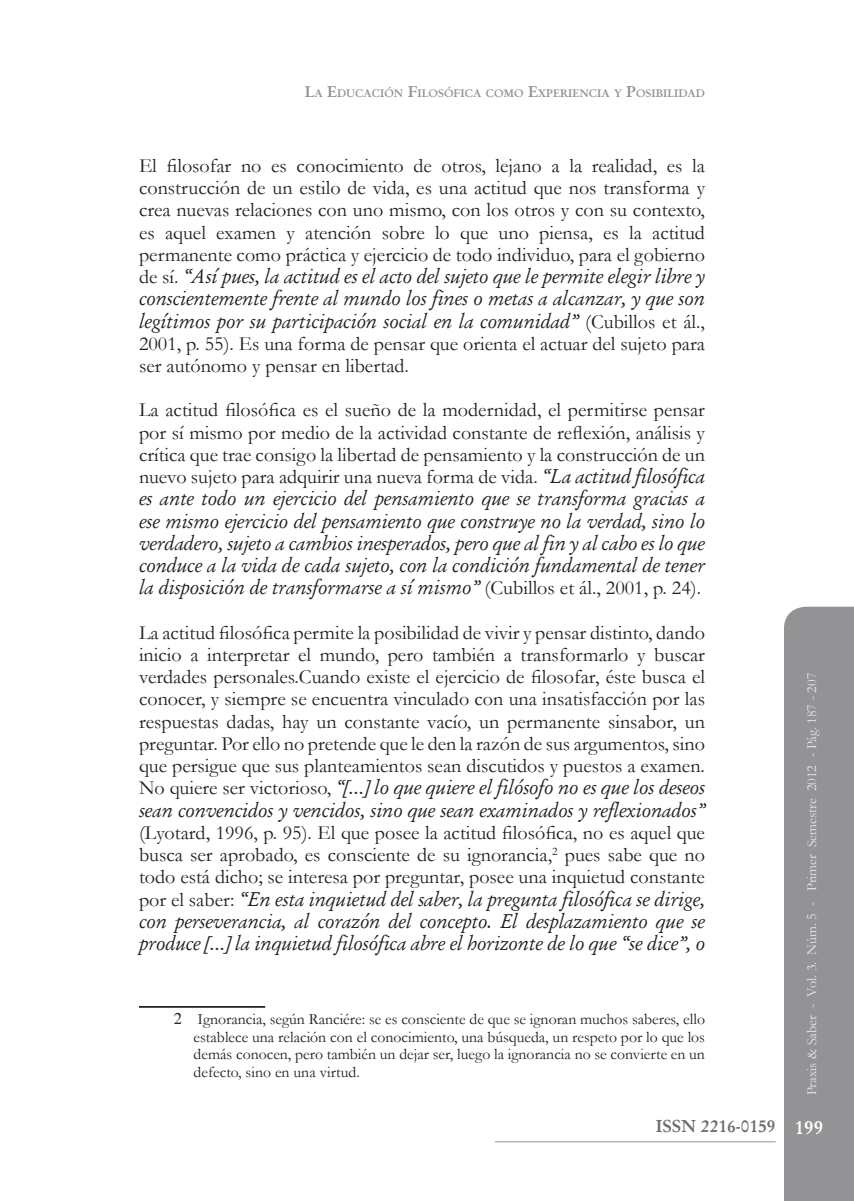
<style>
.page{position:relative;width:854px;height:1201px;background:#fff}
.page>*{position:absolute;margin:0;border:0;box-sizing:border-box;transform-origin:0 0}
.t1{font:20.12px/22.2px "Garamond";color:#231f20;text-align:justify}
.t2{font:italic 20.12px/22.2px "Garamond";color:#231f20;text-align:justify}
.t3{font:700 17.5px "Garamond";color:#6c6d70}
.t4{font:15.75px/17.5px "Garamond";color:#231f20;text-align:justify}
.t5{font:14px "Garamond";color:#e6e7e9}
.t6{font:700 11.03px "Garamond";color:#939395}
.s1{font-size:15.75px}
.s2{font-style:italic}
.s3{font-style:normal}
.s4{font-family:"Times";font-size:16.62px}
.s5{font-size:19.25px;color:#fff}
</style>
<div class="page">
<div style="left:784px;top:606px;width:69px;height:594px;background:#939395"></div>
<hr style="left:494px;top:1141px;width:281px;height:1px;background:#939395">
<hr style="left:139px;top:1006px;width:126px;height:1px;background:#231f20">
<p class="t6" style="left:305px;top:86px;width:401px"><span class="s1">L</span>A <span class="s1">E</span>DUCACIÓN <span class="s1">F</span>ILOSÓFICA COMO <span class="s1">E</span>XPERIENCIA Y <span class="s1">P</span>OSIBILIDAD</p>
<p class="t1" style="left:139px;top:154px;width:567px">El filosofar no es conocimiento de otros, lejano a la realidad, es la construcción de un estilo de vida, es una actitud que nos transforma y crea nuevas relaciones con uno mismo, con los otros y con su contexto, es aquel examen y atención sobre lo que uno piensa, es la actitud permanente como práctica y ejercicio de todo individuo, para el gobierno de sí. <span class="s2">“Así pues, la actitud es el acto del sujeto que le permite elegir libre y conscientemente frente al mundo los fines o metas a alcanzar, y que son legítimos por su participación social en la comunidad”</span> (Cubillos et ál., 2001, p. 55). Es una forma de pensar que orienta el actuar del sujeto para ser autónomo y pensar en libertad.</p>
<p class="t2" style="left:139px;top:398px;width:567px"><span class="s3">La actitud filosófica es el sueño de la modernidad, el permitirse pensar por sí mismo por medio de la actividad constante de reflexión, análisis y crítica que trae consigo la libertad de pensamiento y la construcción de un nuevo sujeto para adquirir una nueva forma de vida.</span> “La actitud filosófica es ante todo un ejercicio del pensamiento que se transforma gracias a ese mismo ejercicio del pensamiento que construye no la verdad, sino lo verdadero, sujeto a cambios inesperados, pero que al fin y al cabo es lo que conduce a la vida de cada sujeto, con la condición fundamental de tener la disposición de transformarse a sí mismo” <span class="s3">(Cubillos et ál., 2001, p. 24).</span></p>
<p class="t1" style="left:139px;top:621px;width:567px">La actitud filosófica permite la posibilidad de vivir y pensar distinto, dando inicio a interpretar el mundo, pero también a transformarlo y buscar verdades personales.Cuando existe el ejercicio de filosofar, éste busca el conocer, y siempre se encuentra vinculado con una insatisfacción por las respuestas dadas, hay un constante vacío, un permanente sinsabor, un preguntar. Por ello no pretende que le den la razón de sus argumentos, sino que persigue que sus planteamientos sean discutidos y puestos a examen.<br>No quiere ser victorioso, <span class="s2">“[…] lo que quiere el filósofo no es que los deseos sean convencidos y vencidos, sino que sean examinados y reflexionados”</span></p>
<p class="t1" style="left:139px;top:821px;width:567px">(Lyotard, 1996, p. 95). El que posee la actitud filosófica, no es aquel que busca ser aprobado, es consciente de su ignorancia,<sup>2</sup> pues sabe que no todo está dicho; se interesa por preguntar, posee una inquietud constante por el saber: <span class="s2">“En esta inquietud del saber, la pregunta filosófica se dirige, con perseverancia, al corazón del concepto. El desplazamiento que se produce […] la inquietud filosófica abre el horizonte de lo que “se dice”, o</span></p>
<p class="t4" style="left:193px;top:1010px;width:512px;text-indent:-20px"><span class="s4">2</span> Ignorancia, según Ranciére: se es consciente de que se ignoran muchos saberes, ello establece una relación con el conocimiento, una búsqueda, un respeto por lo que los demás conocen, pero también un dejar ser, luego la ignorancia no se convierte en un defecto, sino en una virtud.</p>
<p class="t5" style="left:802px;top:757px;width:86px;rotate:-90deg">- Pág. 187 - 207</p>
<p class="t5" style="left:802px;top:1095px;width:332px;rotate:-90deg">Praxis &amp; Saber - Vol. 3. Núm. 5 - Primer Semestre 2012</p>
<p class="t3" style="left:655px;top:1115px;width:169px">ISSN 2216-0159 <span class="s5">199</span></p>
</div>
